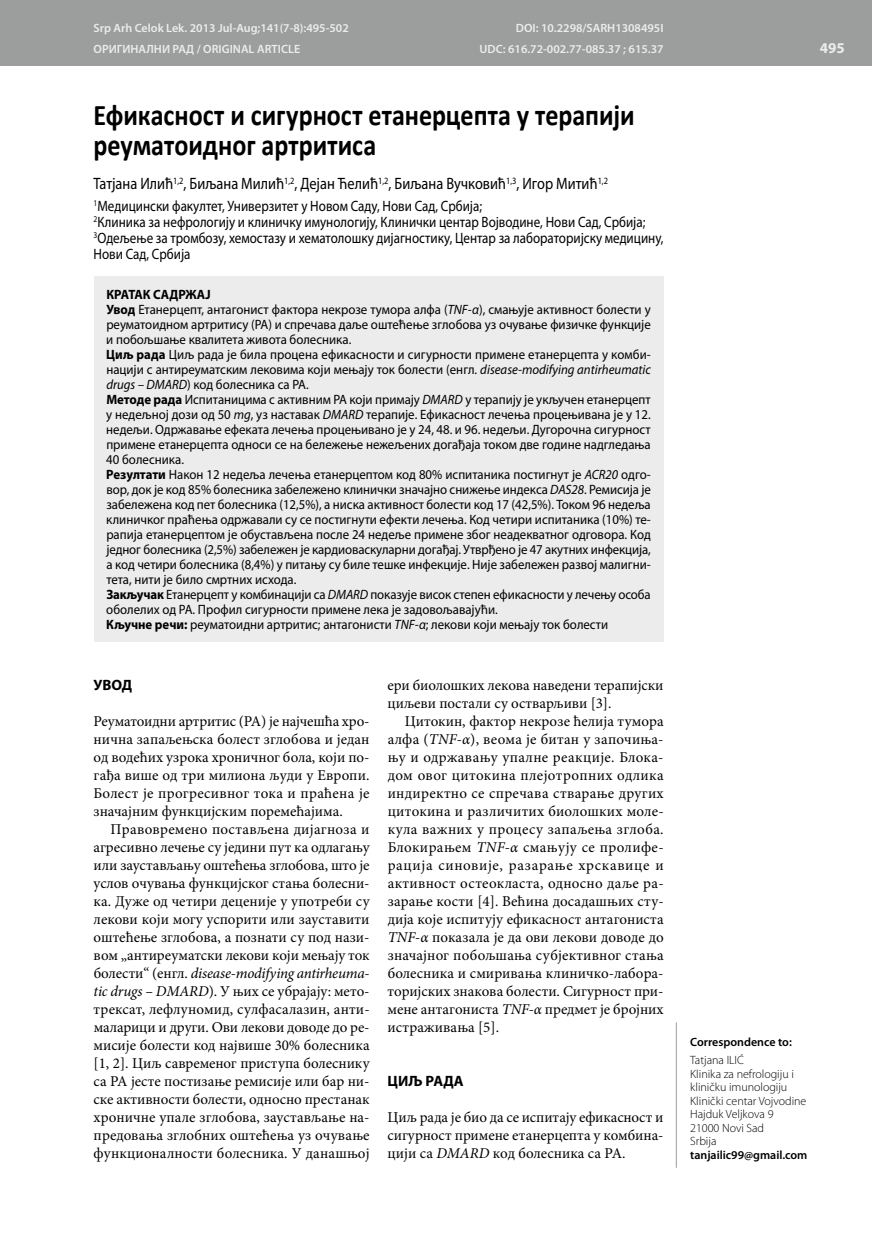
<style>
.page{position:relative;width:872px;height:1234px;background:#fff}
.page>*{position:absolute;margin:0;border:0;box-sizing:border-box;transform-origin:0 0}
.t1{font:700 30px/30px "Calibri";color:#000;scale:.87 1}
.t2{font:16.5px "Myriad Pro";color:#000;scale:.87 1}
.t3{font:15px/18px "Minion Pro";color:#000;text-align:justify}
.t4{font:15px/15.8px "Myriad Pro";color:#000;scale:.87 1}
.t5{font:700 15px "Myriad Pro";color:#000}
.t6{font:700 15px "Myriad Pro";color:#ececed}
.t7{font:13.5px/15px "Myriad Pro";color:#000;scale:.95 1}
.t8{font:600 12px "Myriad Pro";color:#ececed}
.t9{font:300 12px/13.5px "Myriad Pro";color:#000}
.t10{font:600 12px "Myriad Pro";color:#000}
.s1{font-weight:700}
.s2{font-style:italic}
</style>
<div class="page">
<div style="left:0;top:0;width:872px;height:66px;background:#9c9d9d"></div>
<hr style="left:676px;top:1022px;width:1px;height:145px;background:#9c9d9d">
<div style="left:94px;top:276px;width:569px;height:365px;background:#ececed"></div>
<p class="t8" style="left:94px;top:21px;width:257px">Srp Arh Celok Lek. 2013 Jul-Aug;141(7-8):495-502</p>
<p class="t8" style="left:516px;top:21px;width:149px">DOI: 10.2298/SARH1308495I</p>
<p class="t8" style="left:94px;top:43px;width:208px">ОРИГИНАЛНИ РАД / ORIGINAL ARTICLE</p>
<p class="t8" style="left:479px;top:43px;width:185px">UDC: 616.72-002.77-085.37 ; 615.37</p>
<h1 class="t1" style="left:94px;top:98px;width:623px">Ефикасност и сигурност етанерцепта у терапији реуматоидног артритиса</h1>
<p class="t2" style="left:94px;top:174px;width:593px">Татјана Илић<sup>1,2</sup>, Биљана Милић<sup>1,2</sup>, Дејан Ћелић<sup>1,2</sup>, Биљана Вучковић<sup>1,3</sup>, Игор Митић<sup>1,2</sup></p>
<p class="t4" style="left:94px;top:198px;width:656px"><sup>1</sup>Медицински факултет, Универзитет у Новом Саду, Нови Сад, Србија;<br><sup>2</sup>Клиника за нефрологију и клиничку имунологију, Клинички центар Војводине, Нови Сад, Србија; <sup>3</sup>Одељење за тромбозу, хемостазу и хематолошку дијагностику, Центар за лабораторијску медицину, Нови Сад, Србија</p>
<p class="t7" style="left:106px;top:287px;width:574px"><span class="s1">КРАТАК САДРЖАЈ<br>Увод</span> Етанерцепт, антагонист фактора некрозе тумора алфа (<span class="s2">TNF-α</span>), смањује активност болести у реуматоидном артритису (РА) и спречава даље оштећење зглобова уз очување физичке функције и побољшање квалитета живота болесника.<br><span class="s1">Циљ рада</span> Циљ рада је била процена ефикасности и сигурности примене етанерцепта у комби&shy;нацији с антиреуматским лековима који мењају ток болести (енгл. <span class="s2">disease-modifying antirheumatic drugs – DMARD</span>) код болесника са РА.<br><span class="s1">Методе рада</span> Испитаницима с активним РА који примају <span class="s2">DMARD</span> у терапију је укључен етанерцепт у недељној дози од 50 <span class="s2">mg</span>, уз наставак <span class="s2">DMARD</span> терапије. Ефикасност лечења процењивана је у 12. недељи. Одржавање ефеката лечења процењивано је у 24, 48. и 96. недељи. Дугорочна сигурност примене етанерцепта односи се на бележење нежељених догађаја током две године надгледања 40 болесника.<br><span class="s1">Резултати</span> Након 12 недеља лечења етанерцептом код 80% испитаника постигнут је <span class="s2">ACR20</span> одго&shy;вор, док је код 85% болесника забележено клинички значајно снижење индекса <span class="s2">DAS28</span>. Ремисија је забележена код пет болесника (12,5%), а ниска активност болести код 17 (42,5%). Током 96 недеља клиничког праћења одржавали су се постигнути ефекти лечења. Код четири испитаника (10%) те&shy;рапија етанерцептом је обустављена после 24 недеље примене због неадекватног одговора. Код једног болесника (2,5%) забележен је кардиоваскуларни догађај. Утврђено је 47 акутних инфекција, а код четири болесника (8,4%) у питању су биле тешке инфекције. Није забележен развој малигни&shy;тета, нити је било смртних исхода.<br><span class="s1">Закључак</span> Етанерцепт у комбинацији са <span class="s2">DMARD</span> показује висок степен ефикасности у лечењу особа оболелих од РА. Профил сигурности примене лека је задовољавајући.<br><span class="s1">Кључне речи:</span> реуматоидни артритис; антагонисти <span class="s2">TNF-α</span>; лекови који мењају ток болести</p>
<p class="t5" style="left:94px;top:676px;width:40px">УВОД</p>
<p class="t3" style="left:94px;top:712px;width:277px">Реуматоидни артритис (РА) је најчешћа хро&shy;нична запаљењска болест зглобова и један од водећих узрока хроничног бола, који по&shy;гађа више од три милиона људи у Европи.<br>Болест је прогресивног тока и праћена је значајним функцијским поремећајима.</p>
<p class="t3" style="left:94px;top:820px;width:277px;text-indent:17px">Правовремено постављена дијагноза и агресивно лечење су једини пут ка одлагању или заустављању оштећења зглобова, што је услов очувања функцијског стања болесни&shy;ка. Дуже од четири деценије у употреби су лекови који могу успорити или зауставити оштећење зглобова, а познати су под нази&shy;вом „антиреуматски лекови који мењају ток болести“ (енгл. <span class="s2">disease-modifying antirheuma&shy;tic drugs – DMARD</span>). У њих се убрајају: мето&shy;трексат, лефлуномид, сулфасалазин, анти&shy;маларици и други. Ови лекови доводе до ре&shy;мисије болести код највише 30% болесника [1, 2]. Циљ савременог приступа болеснику са РА јесте постизање ремисије или бар ни&shy;ске активности болести, односно престанак хроничне упале зглобова, заустављање на&shy;предовања зглобних оштећења уз очување функционалности болесника. У данашњој</p>
<p class="t3" style="left:387px;top:676px;width:277px">ери биолошких лекова наведени терапијски циљеви постали су остварљиви [3].</p>
<p class="t3" style="left:387px;top:712px;width:278px;text-indent:17px">Цитокин, фактор некрозе ћелија тумора алфа (<span class="s2">TNF-α</span>), веома је битан у започиња&shy;њу и одржавању упалне реакције. Блока&shy;дом овог цитокина плејотропних одлика индиректно се спречава стварање других цитокина и различитих биолошких моле&shy;кула важних у процесу запаљења зглоба.<br>Блокирањем <span class="s2">TNF-α</span> смањују се пролифе&shy;рација синовије, разарање хрскавице и активност остеокласта, односно даље ра&shy;зарање кости [4]. Већина досадашњих сту&shy;дија које испитују ефикасност антагониста <span class="s2">TNF-α</span> показала је да ови лекови доводе до значајног побољшања субјективног стања болесника и смиривања клиничко-лабора&shy;торијских знакова болести. Сигурност при&shy;мене антагониста <span class="s2">TNF-α</span> предмет је бројних истраживања [5].</p>
<p class="t5" style="left:387px;top:1072px;width:78px">ЦИЉ РАДА</p>
<p class="t3" style="left:387px;top:1108px;width:277px">Циљ рада је био да се испитају ефикасност и сигурност примене етанерцепта у комбина&shy;цији са <span class="s2">DMARD</span> код болесника са РА.</p>
<p class="t6" style="left:820px;top:40px;width:26px">495</p>
<p class="t10" style="left:690px;top:1035px;width:103px">Correspondence to:</p>
<p class="t9" style="left:690px;top:1053px;width:118px">Tatjana ILIĆ<br>Klinika za nefrologiju i kliničku imunologiju<br>Klinički centar Vojvodine<br>Hajduk Veljkova 9<br>21000 Novi Sad<br>Srbija</p>
<p class="t10" style="left:690px;top:1147px;width:119px">tanjailic99@gmail.com</p>
</div>
